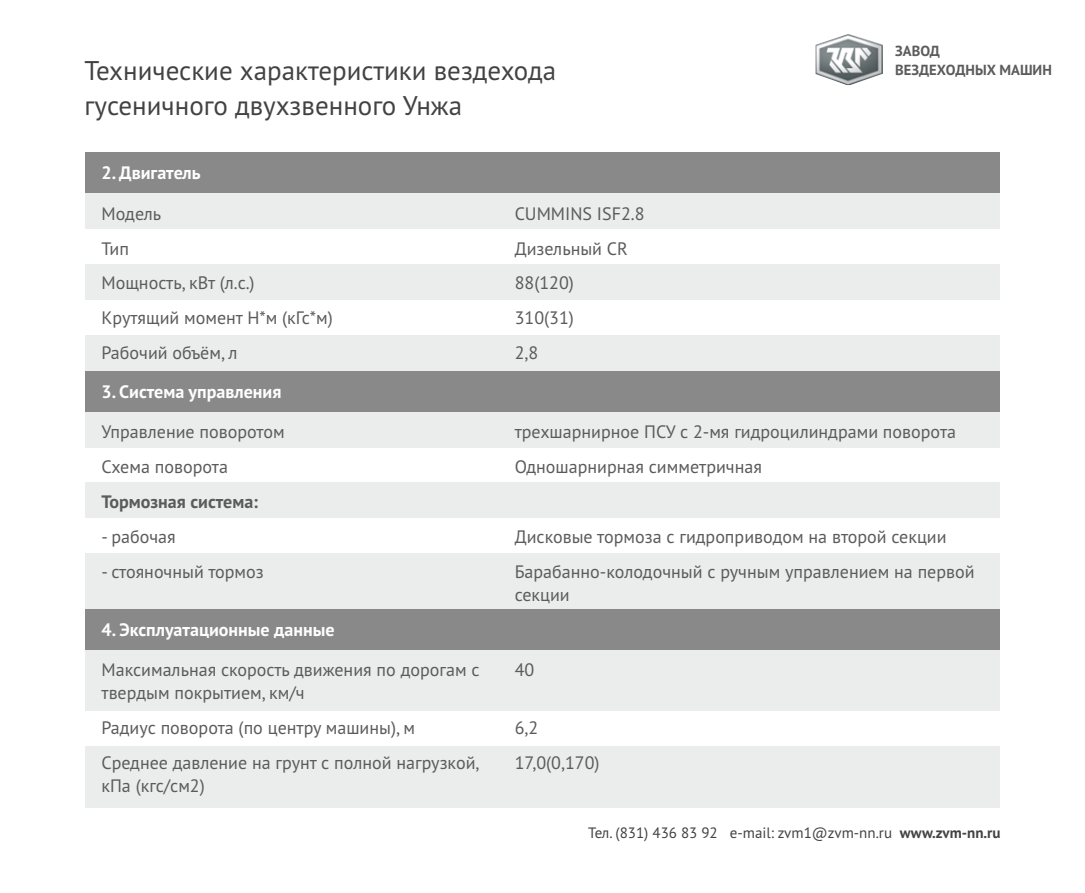
<style>
.page{position:relative;width:1085px;height:893px;background:#fff}
.page>*{position:absolute;margin:0;border:0;box-sizing:border-box;transform-origin:0 0}
.t1{font:27px/35px "PT Sans";color:#434242}
.t2{font:18px/35px "PT Sans";color:#5b5b5b}
.t3{font:700 18px "PT Sans";color:#fefefe}
.t4{font:700 18px "PT Sans";color:#5b5b5b}
.t5{font:15px "PT Sans";color:#434242}
.t6{font:700 14.55px/18.9px "PT Sans";color:#5b5b5b}
.s1{font-weight:700}
</style>
<div class="page">
<div style="left:85px;top:335px;width:914px;height:35px;background:#ebecec"></div>
<div style="left:85px;top:264px;width:914px;height:36px;background:#ebecec"></div>
<div style="left:85px;top:194px;width:914px;height:35px;background:#ebecec"></div>
<div style="left:85px;top:152px;width:914px;height:41px;background:#898989"></div>
<img style="left:815px;top:34px;width:67px;height:51px">
<div style="left:85px;top:553px;width:914px;height:57px;background:#ebecec"></div>
<div style="left:85px;top:483px;width:914px;height:35px;background:#ebecec"></div>
<div style="left:85px;top:412px;width:914px;height:35px;background:#ebecec"></div>
<div style="left:85px;top:371px;width:914px;height:41px;background:#898989"></div>
<div style="left:85px;top:746px;width:914px;height:62px;background:#ebecec"></div>
<div style="left:85px;top:650px;width:914px;height:61px;background:#ebecec"></div>
<div style="left:85px;top:609px;width:914px;height:41px;background:#898989"></div>
<h1 class="t1" style="left:85px;top:52px;width:473px">Технические характеристики вездехода гусеничного двухзвенного Унжа</h1>
<p class="t3" style="left:101px;top:161px;width:101px">2. Двигатель</p>
<p class="t2" style="left:101px;top:195px;width:233px">Модель<br>Тип<br>Мощность, кВт (л.с.)<br>Крутящий момент Н*м (кГс*м)<br>Рабочий объём, л</p>
<p class="t3" style="left:101px;top:379px;width:181px">3. Система управления</p>
<p class="t2" style="left:514px;top:195px;width:131px">CUMMINS ISF2.8<br>Дизельный CR<br>88(120)<br>310(31)<br>2,8</p>
<p class="t6" style="left:895px;top:41px;width:158px">ЗАВОД<br>ВЕЗДЕХОДНЫХ МАШИН</p>
<p class="t2" style="left:101px;top:414px;width:185px">Управление поворотом<br>Схема поворота</p>
<p class="t4" style="left:101px;top:490px;width:158px">Тормозная система:</p>
<p class="t2" style="left:101px;top:519px;width:76px">- рабочая</p>
<p class="t2" style="left:101px;top:554px;width:164px">- стояночный тормоз</p>
<p class="t3" style="left:101px;top:617px;width:234px">4. Эксплуатационные данные</p>
<p class="t2" style="left:101px;top:658px;width:379px;line-height:23.2px">Максимальная скорость движения по дорогам с твердым покрытием, км/ч</p>
<p class="t2" style="left:101px;top:710px;width:379px">Радиус поворота (по центру машины), м<br>Среднее давление на грунт с полной нагрузкой,</p>
<p class="t2" style="left:101px;top:768px;width:105px">кПа (кгс/см2)</p>
<p class="t2" style="left:514px;top:414px;width:443px">трехшарнирное ПСУ с 2-мя гидроцилиндрами поворота<br>Одношарнирная симметричная</p>
<p class="t2" style="left:514px;top:519px;width:461px">Дисковые тормоза с гидроприводом на второй секции<br>Барабанно-колодочный с ручным управлением на первой</p>
<p class="t2" style="left:514px;top:577px;width:56px">секции</p>
<p class="t2" style="left:514px;top:652px;width:21px">40</p>
<p class="t2" style="left:514px;top:710px;width:86px">6,2<br>17,0(0,170)</p>
<p class="t5" style="left:588px;top:823px;width:414px">Тел. (831) 436 83 92 e-mail: zvm1@zvm-nn.ru <span class="s1">www.zvm-nn.ru</span></p>
</div>
